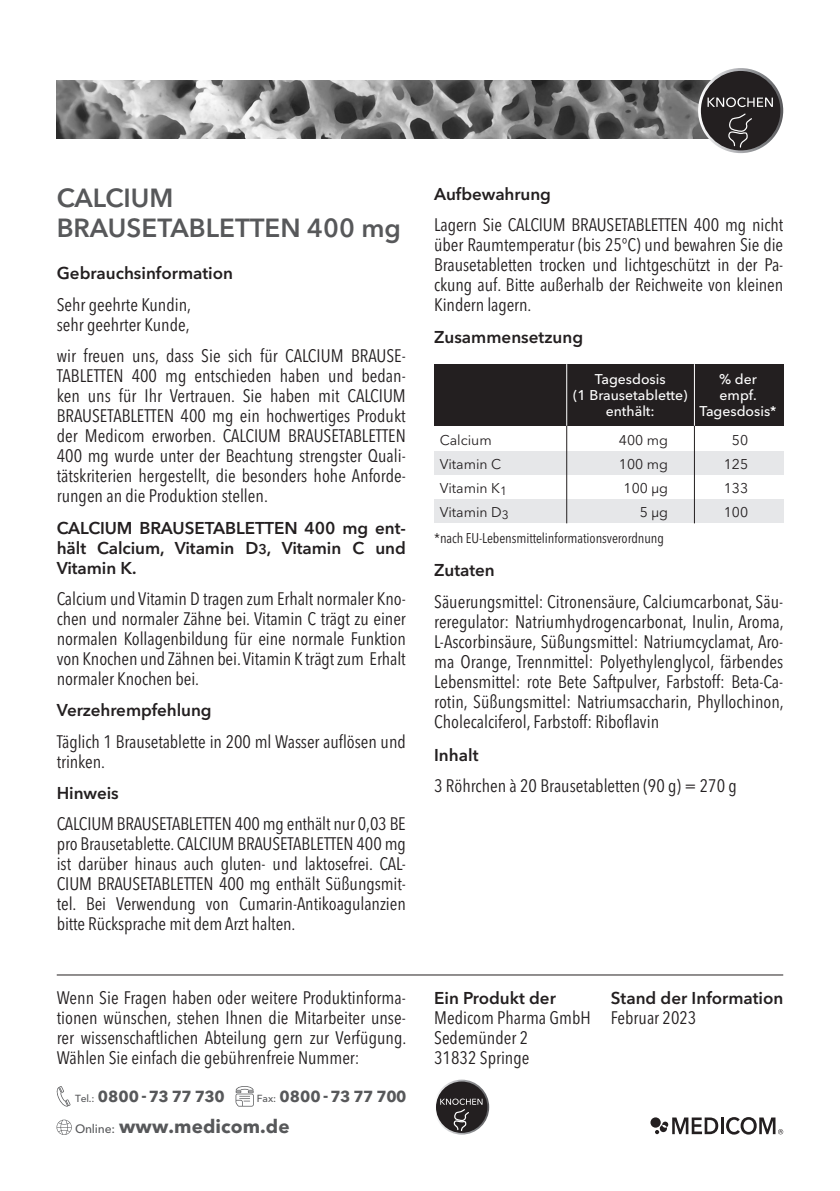
<style>
.page{position:relative;width:840px;height:1191px;background:#fff}
.page>*{position:absolute;margin:0;border:0;box-sizing:border-box;transform-origin:0 0}
.t1{font:600 26px "Avenir Next LT Pro";color:#57585a}
.t2{font:700 18.8px "Avenir Next LT Pro";letter-spacing:.005em;color:#57585a}
.Texto_Avenir_9pt__10{font:condensed 18px/20px "Avenir Next LT Pro";color:#231f20;text-align:justify}
.Texto_Avenir_9pt__10-2{font:600 17px/20px "Avenir Next LT Pro";letter-spacing:-.005em;color:#231f20;text-align:justify}
.t3{font:700 15.8px "Avenir Next LT Pro";letter-spacing:-.03em;color:#57585a}
.t4{font:14px "Avenir Next LT Pro";color:#231f20}
.t5{font:500 14px/16px "Avenir Next LT Pro";color:#fff;text-align:center}
.Texto_Avenir_9pt__10-3{font:condensed 14px "Avenir Next LT Pro";letter-spacing:-.005em;color:#231f20}
.s1{font-size:14px}
.s2{font-weight:500;font-size:10.2px}
.s3{font-weight:500;font-size:12px}
</style>
<div class="page">
<img style="left:57px;top:81px;width:651px;height:58px">
<svg style="left:697px;top:68px;width:85px;height:85px"></svg>
<div style="left:700px;top:71px;width:80px;height:79px;background:#231f20;border-radius:50%"></div>
<svg style="left:707px;top:97px;width:65px;height:10px"></svg>
<svg style="left:727px;top:113px;width:25px;height:41px"></svg>
<div style="left:434px;top:451px;width:348px;height:24px;background:#e6e7e9"></div>
<div style="left:434px;top:499px;width:348px;height:24px;background:#e6e7e9"></div>
<div style="left:434px;top:364px;width:348px;height:62px;background:#231f20"></div>
<hr style="left:566px;top:425px;width:1px;height:98px;background:#231f20">
<hr style="left:566px;top:364px;width:1px;height:62px;background:#fff">
<hr style="left:693px;top:425px;width:1px;height:98px;background:#231f20">
<hr style="left:693px;top:364px;width:1px;height:62px;background:#fff">
<hr style="left:57px;top:974px;width:725px;height:1px;background:#231f20">
<svg style="left:434px;top:1079px;width:55px;height:55px"></svg>
<div style="left:436px;top:1081px;width:51px;height:51px;background:#231f20;border-radius:50%"></div>
<svg style="left:440px;top:1081px;width:42px;height:54px"></svg>
<svg style="left:56px;top:1119px;width:16px;height:16px"></svg>
<svg style="left:56px;top:1086px;width:15px;height:20px"></svg>
<svg style="left:235px;top:1086px;width:18px;height:20px"></svg>
<svg style="left:650px;top:1117px;width:10px;height:10px"></svg>
<svg style="left:654px;top:1117px;width:63px;height:17px"></svg>
<hr style="left:720px;top:1117px;width:3px;height:17px;background:#231f20">
<svg style="left:726px;top:1117px;width:56px;height:17px"></svg>
<p class="t1" style="left:57px;top:182px;width:118px">CALCIUM</p>
<p class="t1" style="left:57px;top:212px;width:345px">BRAUSETABLETTEN 400 mg</p>
<p class="Texto_Avenir_9pt__10-2" style="left:57px;top:263px;width:178px">Gebrauchsinformation</p>
<p class="Texto_Avenir_9pt__10" style="left:57px;top:294px;width:136px">Sehr geehrte Kundin, sehr geehrter Kunde,</p>
<p class="Texto_Avenir_9pt__10" style="left:57px;top:346px;width:350px">wir freuen uns, dass Sie sich für CALCIUM BRAUSE-TABLETTEN 400 mg entschieden haben und bedan&shy;ken uns für Ihr Vertrauen. Sie haben mit CALCIUM BRAUSETABLETTEN 400 mg ein hochwertiges Produkt der Medicom erworben. CALCIUM BRAUSETABLETTEN 400 mg wurde unter der Beachtung strengster Quali&shy;tätskriterien hergestellt, die besonders hohe Anforde&shy;rungen an die Produktion stellen.</p>
<p class="Texto_Avenir_9pt__10-2" style="left:57px;top:517px;width:350px">CALCIUM BRAUSETABLETTEN 400 mg ent&shy;hält Calcium, Vitamin D<span class="s1">3</span>, Vitamin C und Vitamin K.</p>
<p class="Texto_Avenir_9pt__10" style="left:57px;top:588px;width:350px">Calcium und Vitamin D tragen zum Erhalt normaler Kno&shy;chen und normaler Zähne bei. Vitamin C trägt zu einer normalen Kollagenbildung für eine normale Funktion von Knochen und Zähnen bei. Vitamin K trägt zum Erhalt normaler Knochen bei.</p>
<p class="Texto_Avenir_9pt__10-2" style="left:57px;top:700px;width:156px">Verzehrempfehlung</p>
<p class="Texto_Avenir_9pt__10" style="left:57px;top:731px;width:350px">Täglich 1 Brausetablette in 200 ml Wasser auflösen und trinken.</p>
<p class="Texto_Avenir_9pt__10-2" style="left:57px;top:783px;width:64px">Hinweis</p>
<p class="Texto_Avenir_9pt__10" style="left:57px;top:814px;width:350px">CALCIUM BRAUSETABLETTEN 400 mg enthält nur 0,03 BE pro Brausetablette. CALCIUM BRAUSETABLETTEN 400 mg ist darüber hinaus auch gluten- und laktosefrei. CAL-CIUM BRAUSETABLETTEN 400 mg enthält Süßungsmit&shy;tel. Bei Verwendung von Cumarin-Antikoagulanzien bitte Rücksprache mit dem Arzt halten.</p>
<p class="Texto_Avenir_9pt__10" style="left:57px;top:988px;width:351px">Wenn Sie Fragen haben oder weitere Produktinforma&shy;tionen wünschen, stehen Ihnen die Mitarbeiter unse&shy;rer wissenschaftlichen Abteilung gern zur Verfügung.<br>Wählen Sie einfach die gebührenfreie Nummer:</p>
<p class="t3" style="left:75px;top:1087px;width:151px"><span class="s2">Tel.:</span> 0800 -73 77 730</p>
<p class="t2" style="left:75px;top:1115px;width:216px"><span class="s3">Online:</span> www.medicom.de</p>
<p class="t3" style="left:257px;top:1087px;width:151px"><span class="s2">Fax:</span> 0800 -73 77 700</p>
<p class="Texto_Avenir_9pt__10-2" style="left:434px;top:184px;width:118px">Aufbewahrung</p>
<p class="Texto_Avenir_9pt__10" style="left:434px;top:215px;width:350px">Lagern Sie CALCIUM BRAUSETABLETTEN 400 mg nicht über Raumtemperatur (bis 25°C) und bewahren Sie die Brausetabletten trocken und lichtgeschützt in der Pa&shy;ckung auf. Bitte außerhalb der Reichweite von kleinen Kindern lagern.</p>
<p class="Texto_Avenir_9pt__10-2" style="left:434px;top:327px;width:150px">Zusammensetzung</p>
<p class="t5" style="left:572px;top:371px;width:116px">Tagesdosis<br>(1 Brausetablette) enthält:</p>
<p class="t5" style="left:699px;top:371px;width:79px">% der empf.<br>Tagesdosis*</p>
<p class="t4" style="left:439px;top:431px;width:53px">Calcium</p>
<p class="t4" style="left:618px;top:431px;width:51px">400 mg</p>
<p class="t4" style="left:731px;top:431px;width:18px">50</p>
<p class="t4" style="left:439px;top:455px;width:63px">Vitamin C</p>
<p class="t4" style="left:618px;top:455px;width:51px">100 mg</p>
<p class="t4" style="left:723px;top:455px;width:26px">125</p>
<p class="t4" style="left:439px;top:479px;width:69px">Vitamin K<sub>1</sub></p>
<p class="t4" style="left:623px;top:479px;width:46px">100 μg</p>
<p class="t4" style="left:723px;top:479px;width:26px">133</p>
<p class="t4" style="left:439px;top:503px;width:70px">Vitamin D<sub>3</sub></p>
<p class="t4" style="left:639px;top:503px;width:30px">5 μg</p>
<p class="t4" style="left:723px;top:503px;width:26px">100</p>
<p class="Texto_Avenir_9pt__10-3" style="left:434px;top:529px;width:231px">*nach EU-Lebensmittelinformationsverordnung</p>
<p class="Texto_Avenir_9pt__10-2" style="left:434px;top:560px;width:62px">Zutaten</p>
<p class="Texto_Avenir_9pt__10" style="left:434px;top:591px;width:351px">Säuerungsmittel: Citronensäure, Calciumcarbonat, Säu&shy;reregulator: Natriumhydrogencarbonat, Inulin, Aroma, L-Ascorbinsäure, Süßungsmittel: Natriumcyclamat, Aro&shy;ma Orange, Trennmittel: Polyethylenglycol, färbendes Lebensmittel: rote Bete Saftpulver, Farbstoff: Beta-Ca&shy;rotin, Süßungsmittel: Natriumsaccharin, Phyllochinon, Cholecalciferol, Farbstoff: Riboflavin</p>
<p class="Texto_Avenir_9pt__10-2" style="left:434px;top:745px;width:46px">Inhalt</p>
<p class="Texto_Avenir_9pt__10" style="left:434px;top:776px;width:304px">3 Röhrchen à 20 Brausetabletten (90 g) = 270 g</p>
<p class="Texto_Avenir_9pt__10-2" style="left:434px;top:987px;width:123px">Ein Produkt der</p>
<p class="Texto_Avenir_9pt__10" style="left:434px;top:1008px;width:158px;text-align:left">Medicom Pharma GmbH<br>Sedemünder 2<br>31832 Springe</p>
<p class="Texto_Avenir_9pt__10-2" style="left:610px;top:988px;width:174px">Stand der Information</p>
<p class="Texto_Avenir_9pt__10" style="left:610px;top:1008px;width:87px">Februar 2023</p>
</div>
